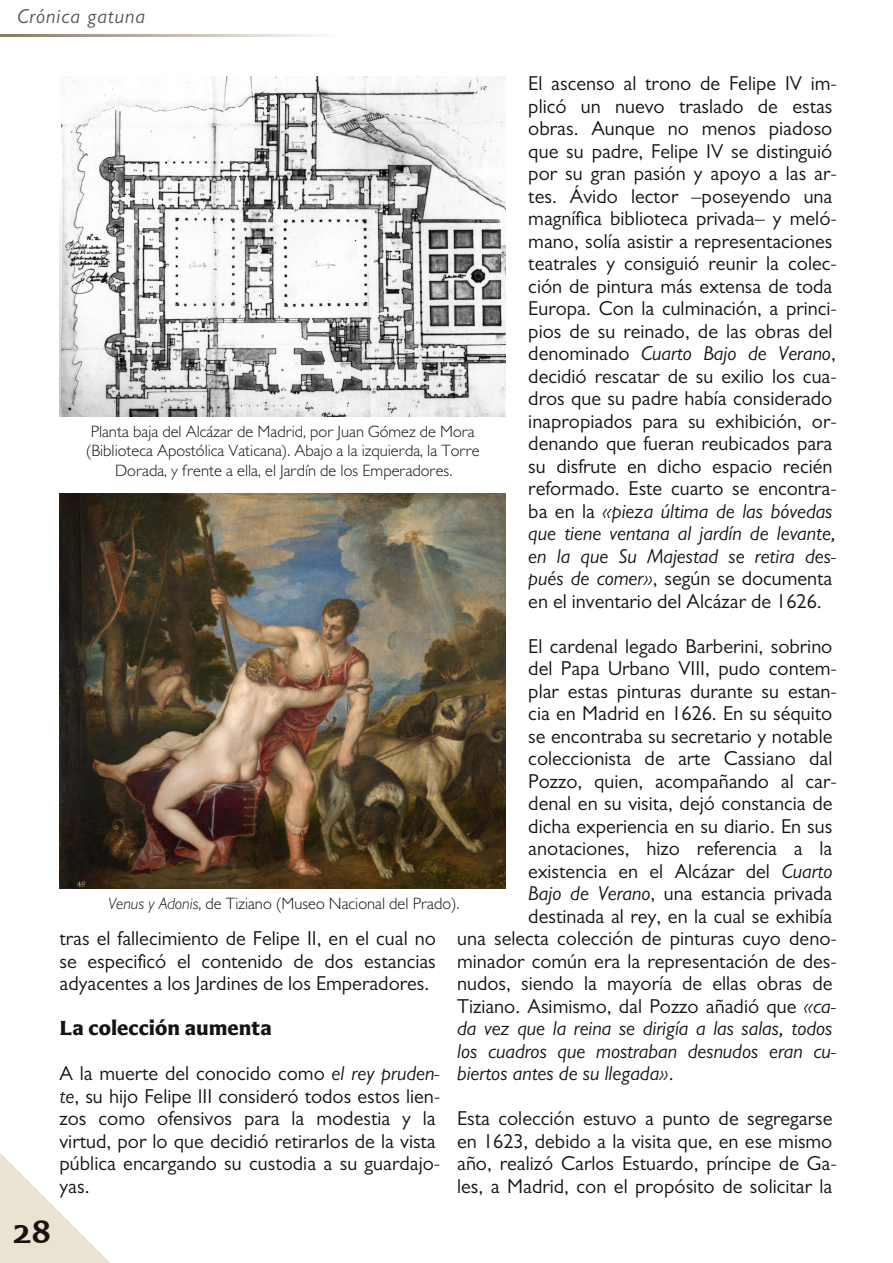
<style>
.page{position:relative;width:893px;height:1263px;background:#fff}
.page>*{position:absolute;margin:0;border:0;box-sizing:border-box;transform-origin:0 0}
.t1{font:600 33px "Carter Sans W01";color:#161413}
.t2{font:700 21px "Carter Sans W01";color:#161413}
.t3{font:20.25px/22.5px "Gill Sans";color:#161413}
.t4{font:italic 20.25px "Gill Sans";color:#161413}
.t5{font:italic 20.25px "Gill Sans";letter-spacing:.05em;color:#545556}
.t6{font:300 16.5px/19.5px "Gill Sans";color:#161413;text-align:center}
.s1{font-style:italic}
.s2{font-style:normal}
</style>
<div class="page">
<svg style="left:0;top:1153px;width:110px;height:110px"></svg>
<svg style="left:0;top:34px;width:321px;height:2px"></svg>
<img style="left:60px;top:77px;width:446px;height:340px">
<img style="left:60px;top:493px;width:446px;height:396px">
<p class="t5" style="left:17px;top:4px;width:130px">Crónica gatuna</p>
<h1 class="t1" style="left:13px;top:1210px;width:40px">28</h1>
<p class="t3" style="left:528px;top:72px;width:310px">El ascenso al trono de Felipe IV im&shy;plicó un nuevo traslado de estas obras. Aunque no menos piadoso que su padre, Felipe IV se distinguió por su gran pasión y apoyo a las ar&shy;tes. Ávido lector –poseyendo una magnífica biblioteca privada– y meló&shy;mano, solía asistir a representaciones teatrales y consiguió reunir la colec&shy;ción de pintura más extensa de toda Europa. Con la culminación, a princi&shy;pios de su reinado, de las obras del denominado <span class="s1">Cuarto Bajo de Verano</span>, decidió rescatar de su exilio los cua&shy;dros que su padre había considerado inapropiados para su exhibición, or&shy;denando que fueran reubicados para su disfrute en dicho espacio recién reformado. Este cuarto se encontra&shy;ba en la <span class="s1">«pieza última de las bóvedas que tiene ventana al jardín de levante, en la que Su Majestad se retira des&shy;pués de comer»</span>, según se documenta en el inventario del Alcázar de 1626.</p>
<p class="t3" style="left:528px;top:634px;width:306px">El cardenal legado Barberini, sobrino</p>
<p class="t3" style="left:528px;top:657px;width:310px">del Papa Urbano VIII, pudo contem-</p>
<p class="t3" style="left:528px;top:679px;width:310px">plar estas pinturas durante su estan-</p>
<p class="t3" style="left:528px;top:702px;width:306px">cia en Madrid en 1626. En su séquito</p>
<p class="t3" style="left:528px;top:724px;width:306px">se encontraba su secretario y notable</p>
<p class="t3" style="left:528px;top:747px;width:306px">coleccionista de arte Cassiano dal</p>
<p class="t3" style="left:528px;top:769px;width:310px">Pozzo, quien, acompañando al car-</p>
<p class="t3" style="left:528px;top:792px;width:306px">denal en su visita, dejó constancia de</p>
<p class="t3" style="left:528px;top:814px;width:306px">dicha experiencia en su diario. En sus</p>
<p class="t3" style="left:528px;top:837px;width:306px">anotaciones, hizo referencia a la</p>
<p class="t3" style="left:528px;top:859px;width:306px">existencia en el Alcázar del <span class="s1">Cuarto</span></p>
<p class="t3" style="left:528px;top:882px;width:306px"><span class="s1">Bajo de Verano</span>, una estancia privada</p>
<p class="t3" style="left:528px;top:904px;width:306px">destinada al rey, en la cual se exhibía</p>
<p class="t3" style="left:457px;top:927px;width:381px">una selecta colección de pinturas cuyo deno-</p>
<p class="t3" style="left:457px;top:949px;width:381px">minador común era la representación de des-</p>
<p class="t3" style="left:457px;top:972px;width:377px">nudos, siendo la mayoría de ellas obras de</p>
<p class="t3" style="left:457px;top:994px;width:381px">Tiziano. Asimismo, dal Pozzo añadió que <span class="s1">«ca-</span></p>
<p class="t4" style="left:457px;top:1017px;width:377px">da vez que la reina se dirigía a las salas, todos</p>
<p class="t4" style="left:457px;top:1039px;width:381px">los cuadros que mostraban desnudos eran cu-</p>
<p class="t4" style="left:457px;top:1062px;width:218px">biertos antes de su llegada»<span class="s2">.</span></p>
<p class="t3" style="left:457px;top:1107px;width:381px">Esta colección estuvo a punto de segregarse en 1623, debido a la visita que, en ese mismo año, realizó Carlos Estuardo, príncipe de Ga&shy;les, a Madrid, con el propósito de solicitar la</p>
<p class="t6" style="left:86px;top:421px;width:395px">Planta baja del Alcázar de Madrid, por Juan Gómez de Mora (Biblioteca Apostólica Vaticana). Abajo a la izquierda, la Torre<br>Dorada, y frente a ella, el Jardín de los Emperadores.</p>
<p class="t6" style="left:108px;top:893px;width:353px"><span class="s1">Venus y Adonis</span>, de Tiziano (Museo Nacional del Prado).</p>
<p class="t3" style="left:60px;top:927px;width:378px;text-align:justify">tras el fallecimiento de Felipe II, en el cual no se especificó el contenido de dos estancias adyacentes a los Jardines de los Emperadores.</p>
<p class="t2" style="left:60px;top:1014px;width:214px">La colección aumenta</p>
<p class="t3" style="left:60px;top:1062px;width:382px">A la muerte del conocido como <span class="s1">el rey pruden&shy;te</span>, su hijo Felipe III consideró todos estos lien&shy;zos como ofensivos para la modestia y la virtud, por lo que decidió retirarlos de la vista pública encargando su custodia a su guardajo&shy;yas.</p>
</div>
